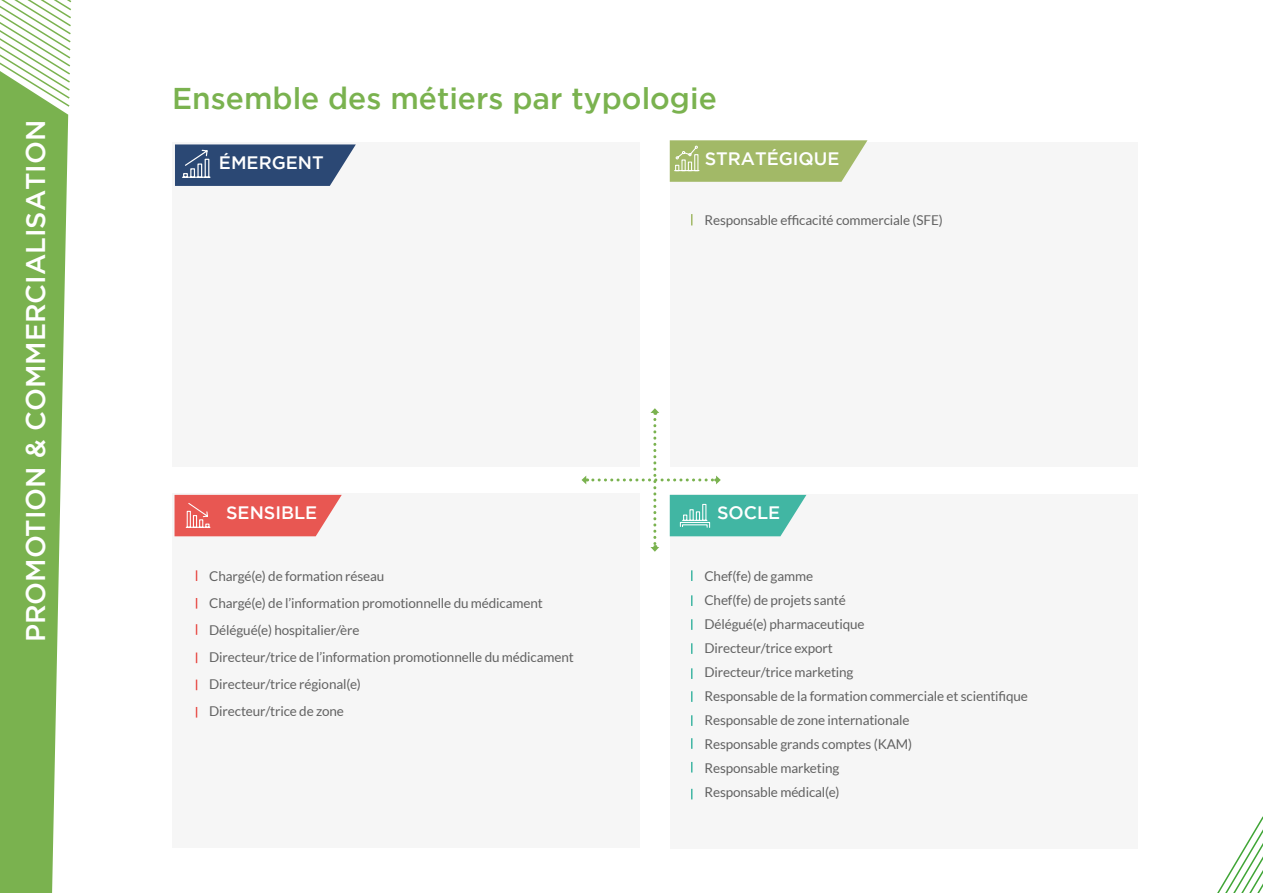
<style>
.page{position:relative;width:1263px;height:893px;background:#fff}
.page>*{position:absolute;margin:0;border:0;box-sizing:border-box;transform-origin:0 0}
.t1{font:500 30px "Gotham";color:#7ab24f}
.t2{font:500 27px "Gotham";color:#fff}
.t3{font:500 18px "Gotham";color:#fff}
.t4{font:13.5px/24px "Lato";letter-spacing:-.01em;color:#626262}
</style>
<div class="page">
<svg style="left:0;top:108px;width:68px;height:785px;background:#89ba63"></svg>
<svg style="left:0;top:0;width:72px;height:108px"></svg>
<div style="left:172px;top:493px;width:468px;height:354px;background:#f6f6f6"></div>
<div style="left:670px;top:142px;width:467px;height:325px;background:#f6f6f6"></div>
<div style="left:172px;top:142px;width:468px;height:325px;background:#f6f6f6"></div>
<div style="left:670px;top:494px;width:467px;height:354px;background:#f6f6f6"></div>
<svg style="left:581px;top:408px;width:225px;height:144px"></svg>
<svg style="left:670px;top:140px;width:197px;height:42px;background:#aabf74"></svg>
<svg style="left:175px;top:495px;width:167px;height:41px;background:#e96762"></svg>
<svg style="left:175px;top:144px;width:181px;height:42px;background:#415b82"></svg>
<svg style="left:1217px;top:816px;width:46px;height:77px"></svg>
<h2 class="t2" style="left:18px;top:642px;width:524px;rotate:-90deg">PROMOTION &amp; COMMERCIALISATION</h2>
<h1 class="t1" style="left:172px;top:79px;width:546px">Ensemble des métiers par typologie</h1>
<h3 class="t3" style="left:219px;top:151px;width:106px">ÉMERGENT</h3>
<h3 class="t3" style="left:226px;top:501px;width:93px">SENSIBLE</h3>
<h3 class="t3" style="left:705px;top:147px;width:136px">STRATÉGIQUE</h3>
<p class="t4" style="left:704px;top:208px;width:240px">Responsable efficacité commerciale (SFE)</p>
<h3 class="t3" style="left:717px;top:501px;width:65px">SOCLE</h3>
<p class="t4" style="left:209px;top:563px;width:366px;line-height:27px">Chargé(e) de formation réseau<br>Chargé(e) de l’information promotionnelle du médicament Délégué(e) hospitalier/ère<br>Directeur/trice de l’information promotionnelle du médicament Directeur/trice régional(e)<br>Directeur/trice de zone</p>
<p class="t4" style="left:704px;top:564px;width:325px">Chef(fe) de gamme<br>Chef(fe) de projets santé<br>Délégué(e) pharmaceutique<br>Directeur/trice export<br>Directeur/trice marketing<br>Responsable de la formation commerciale et scientifique<br>Responsable de zone internationale<br>Responsable grands comptes (KAM)<br>Responsable marketing<br>Responsable médical(e)</p>
</div>
